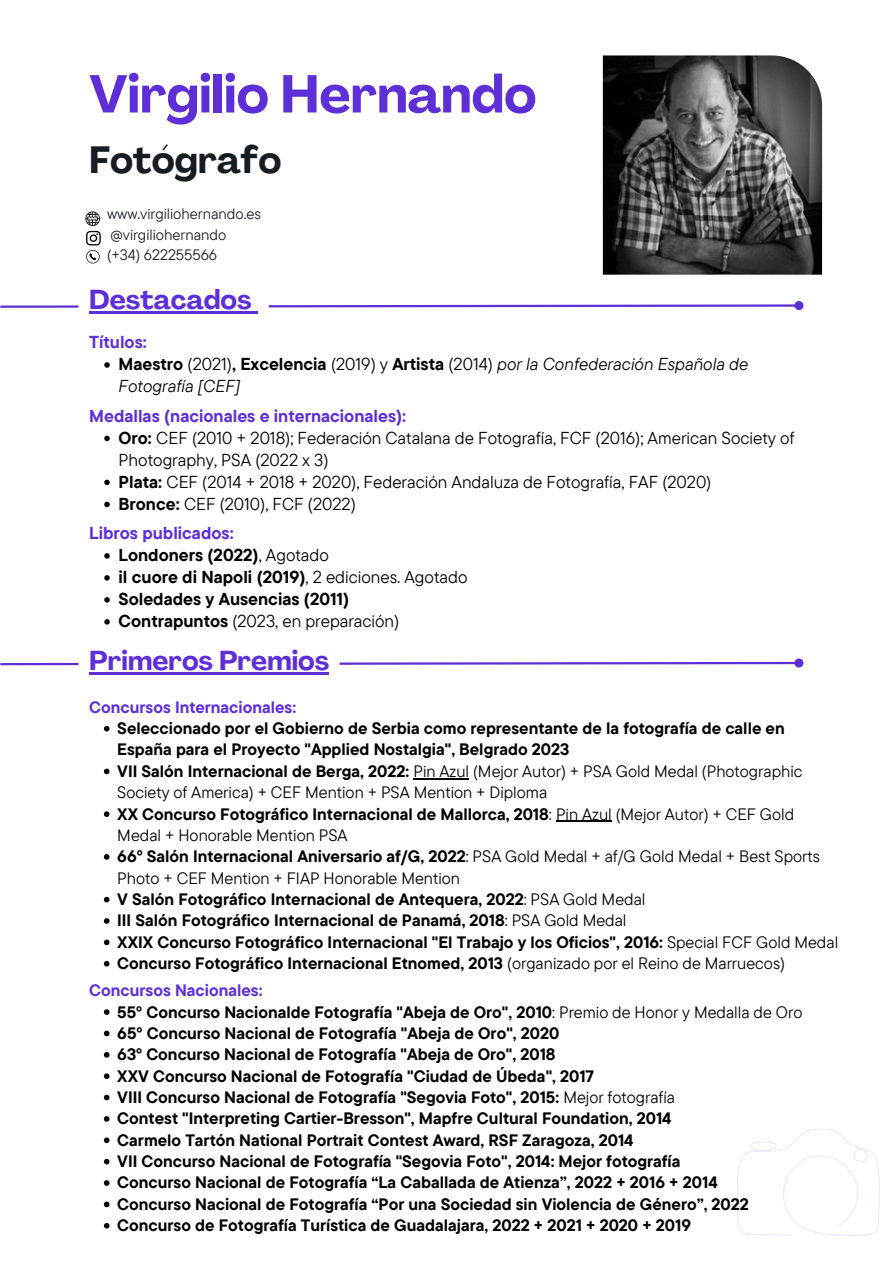
<style>
.page{position:relative;width:893px;height:1264px;background:#fff}
.page>*{position:absolute;margin:0;border:0;box-sizing:border-box;transform-origin:0 0}
.t1{font:700 52.5px "Agrandir";color:#5e2ed6}
.t2{font:700 37.5px "Agrandir";color:#171c23}
.t3{font:700 27px "Agrandir";color:#5e2ed6}
.t4{font:17.25px/22px "TT Commons Pro";color:#000}
.t5{font:700 17.25px/22px "TT Commons Pro";color:#000}
.t6{font:italic 17.25px/22px "TT Commons Pro";color:#000}
.t7{font:700 17.25px "TT Commons Pro";color:#5e2ed6}
.t8{font:700 16.5px/21.3px "TT Commons Pro";color:#000}
.t9{font:700 16.5px "TT Commons Pro";color:#5e2ed6}
.t10{font:15px/20.2px "TT Commons Pro";color:#171c23}
.s1{font-weight:700;font-style:normal}
.s2{font-style:normal}
.s3{font-weight:700}
.s4{font-weight:400}
</style>
<div class="page">
<img style="left:602px;top:55px;width:220px;height:220px">
<svg style="left:85px;top:211px;width:16px;height:52px"></svg>
<svg style="left:104px;top:726px;width:5px;height:5px"></svg>
<svg style="left:104px;top:768px;width:5px;height:6px"></svg>
<hr style="left:413px;top:778px;width:56px;height:1px;background:#000">
<svg style="left:104px;top:811px;width:5px;height:6px"></svg>
<hr style="left:556px;top:820px;width:55px;height:2px;background:#000">
<svg style="left:104px;top:854px;width:5px;height:5px"></svg>
<svg style="left:104px;top:896px;width:5px;height:6px"></svg>
<svg style="left:104px;top:918px;width:5px;height:5px"></svg>
<svg style="left:104px;top:939px;width:5px;height:6px"></svg>
<svg style="left:104px;top:960px;width:5px;height:6px"></svg>
<svg style="left:104px;top:1009px;width:5px;height:5px"></svg>
<svg style="left:104px;top:1030px;width:5px;height:6px"></svg>
<svg style="left:104px;top:1052px;width:5px;height:5px"></svg>
<svg style="left:104px;top:1073px;width:5px;height:5px"></svg>
<svg style="left:104px;top:1094px;width:5px;height:6px"></svg>
<svg style="left:104px;top:1116px;width:5px;height:5px"></svg>
<svg style="left:104px;top:1137px;width:5px;height:6px"></svg>
<svg style="left:104px;top:1158px;width:5px;height:6px"></svg>
<svg style="left:104px;top:1180px;width:5px;height:5px"></svg>
<svg style="left:104px;top:1201px;width:5px;height:6px"></svg>
<svg style="left:104px;top:1223px;width:5px;height:5px"></svg>
<svg style="left:737px;top:1129px;width:143px;height:107px"></svg>
<svg style="left:104px;top:362px;width:6px;height:6px"></svg>
<svg style="left:104px;top:435px;width:6px;height:6px"></svg>
<svg style="left:104px;top:479px;width:6px;height:6px"></svg>
<svg style="left:104px;top:501px;width:6px;height:6px"></svg>
<svg style="left:104px;top:553px;width:6px;height:5px"></svg>
<svg style="left:104px;top:575px;width:6px;height:5px"></svg>
<svg style="left:104px;top:597px;width:6px;height:5px"></svg>
<svg style="left:104px;top:619px;width:6px;height:5px"></svg>
<svg style="left:0;top:301px;width:804px;height:13px"></svg>
<svg style="left:0;top:658px;width:804px;height:17px"></svg>
<hr style="left:89px;top:672px;width:240px;height:2px;background:#5e2ed6">
<h1 class="t1" style="left:89px;top:62px;width:448px">Virgilio Hernando</h1>
<h2 class="t2" style="left:89px;top:136px;width:194px">Fotógrafo</h2>
<p class="t10" style="left:107px;top:204px;width:155px">www.virgiliohernando.es @virgiliohernando<br>(+34) 622255566</p>
<h3 class="t3" style="left:89px;top:283px;width:164px">Destacados</h3>
<p class="t7" style="left:89px;top:329px;width:59px">Títulos:</p>
<p class="t6" style="left:119px;top:353px;width:631px"><span class="s1">Maestro</span> <span class="s2">(2021)</span><span class="s1">, Excelencia</span> <span class="s2">(2019) y</span> <span class="s1">Artista</span> <span class="s2">(2014)</span> por la Confederación Española de<br>Fotografía [CEF]</p>
<p class="t4" style="left:119px;top:426px;width:677px"><span class="s3">Oro:</span> CEF (2010 + 2018); Federación Catalana de Fotografía, FCF (2016); American Society of Photography, PSA (2022 x 3)<br><span class="s3">Plata:</span> CEF (2014 + 2018 + 2020), Federación Andaluza de Fotografía, FAF (2020)<br><span class="s3">Bronce:</span> CEF (2010), FCF (2022)</p>
<p class="t5" style="left:119px;top:544px;width:350px">Londoners (2022)<span class="s4">, Agotado<br></span>il cuore di Napoli (2019)<span class="s4">, 2 ediciones. Agotado </span>Soledades y Ausencias (2011)<br>Contrapuntos <span class="s4">(2023, en preparación)</span></p>
<p class="t7" style="left:89px;top:402px;width:318px">Medallas (nacionales e internacionales):</p>
<p class="t7" style="left:89px;top:520px;width:146px">Libros publicados:</p>
<h3 class="t3" style="left:89px;top:644px;width:241px">Primeros Premios</h3>
<p class="t9" style="left:89px;top:694px;width:208px">Concursos Internacionales:</p>
<p class="t8" style="left:117px;top:717px;width:722px">Seleccionado por el Gobierno de Serbia como representante de la fotografía de calle en España para el Proyecto "Applied Nostalgia", Belgrado 2023<br>VII Salón Internacional de Berga, 2022: <span class="s4">Pin Azul (Mejor Autor) + PSA Gold Medal (Photographic Society of America) + CEF Mention + PSA Mention + Diploma<br></span>XX Concurso Fotográfico Internacional de Mallorca, 2018<span class="s4">: Pin Azul (Mejor Autor) + CEF Gold Medal + Honorable Mention PSA<br></span>66º Salón Internacional Aniversario af/G, 2022<span class="s4">: PSA Gold Medal + af/G Gold Medal + Best Sports Photo + CEF Mention + FIAP Honorable Mention<br></span>V Salón Fotográfico Internacional de Antequera, 2022<span class="s4">: PSA Gold Medal<br></span>III Salón Fotográfico Internacional de Panamá, 2018<span class="s4">: PSA Gold Medal<br></span>XXIX Concurso Fotográfico Internacional "El Trabajo y los Oficios", 2016: <span class="s4">Special FCF Gold Medal </span>Concurso Fotográfico Internacional Etnomed, 2013 <span class="s4">(organizado por el Reino de Marruecos)</span></p>
<p class="t8" style="left:117px;top:1001px;width:686px">55º Concurso Nacionalde Fotografía "Abeja de Oro", 2010<span class="s4">: Premio de Honor y Medalla de Oro </span>65º Concurso Nacional de Fotografía "Abeja de Oro", 2020<br>63º Concurso Nacional de Fotografía "Abeja de Oro", 2018<br>XXV Concurso Nacional de Fotografía "Ciudad de Úbeda", 2017<br>VIII Concurso Nacional de Fotografía "Segovia Foto", 2015: <span class="s4">Mejor fotografía<br></span>Contest "Interpreting Cartier-Bresson", Mapfre Cultural Foundation, 2014<br>Carmelo Tartón National Portrait Contest Award, RSF Zaragoza, 2014<br>VII Concurso Nacional de Fotografía "Segovia Foto", 2014: Mejor fotografía<br>Concurso Nacional de Fotografía “La Caballada de Atienza”, 2022 + 2016 + 2014<br>Concurso Nacional de Fotografía “Por una Sociedad sin Violencia de Género”, 2022<br>Concurso de Fotografía Turística de Guadalajara, 2022 + 2021 + 2020 + 2019</p>
<p class="t9" style="left:89px;top:977px;width:175px">Concursos Nacionales:</p>
</div>
